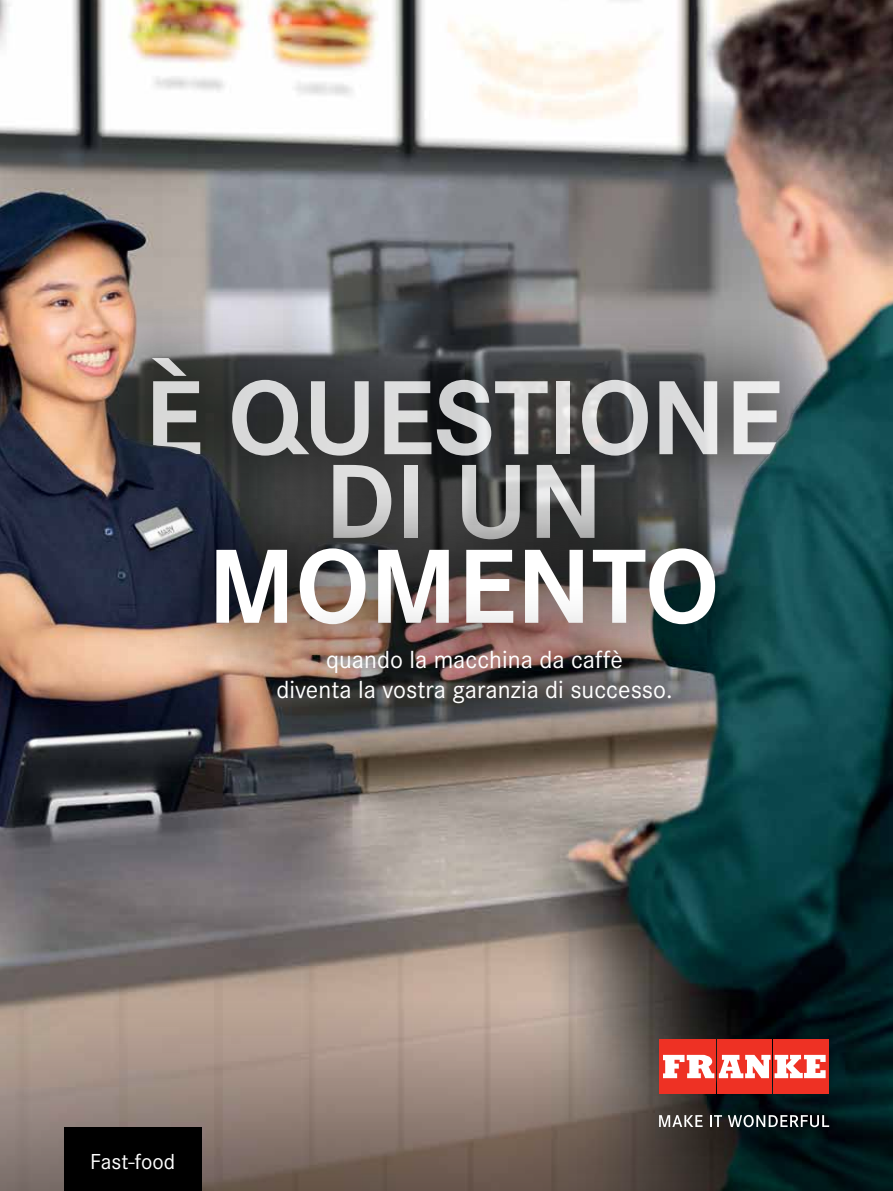
<style>
.page{position:relative;width:893px;height:1191px;background:#fff}
.page>*{position:absolute;margin:0;border:0;box-sizing:border-box;transform-origin:0 0}
.t1{font:700 109.35px/83.7px "Corporate S";letter-spacing:-.01em;color:#fff;text-align:center}
.t2{font:25.65px/29.7px "Corporate S";color:#fff;text-align:center}
.t3{font:22.5px "Corporate S";color:#fff}
</style>
<div class="page">
<img style="left:0;top:0;width:893px;height:999px">
<svg style="left:0;top:999px;width:893px;height:192px;background:#766b63"></svg>
<div style="left:82px;top:289px;width:767px;height:319px;background:#000;opacity:.6"></div>
<div style="left:64px;top:1127px;width:138px;height:64px;background:#000"></div>
<div style="left:659px;top:1038px;width:57px;height:55px;background:#ee3124"></div>
<div style="left:717px;top:1038px;width:55px;height:55px;background:#ee3124"></div>
<div style="left:773px;top:1038px;width:56px;height:55px;background:#ee3124"></div>
<svg style="left:663px;top:1054px;width:163px;height:24px"></svg>
<svg style="left:659px;top:1115px;width:44px;height:12px"></svg>
<svg style="left:710px;top:1115px;width:12px;height:12px"></svg>
<svg style="left:728px;top:1115px;width:101px;height:12px"></svg>
<img style="left:718px;top:0;width:70px;height:45px">
<div style="left:146px;top:479px;width:638px;height:214px;background:#000;opacity:.5"></div>
<div style="left:211px;top:581px;width:526px;height:189px;background:#000;opacity:.3"></div>
<h1 class="t1" style="left:144px;top:367px;width:641px">È QUESTIONE<br>DI UN</h1>
<h1 class="t1" style="left:208px;top:536px;width:513px">MOMENTO</h1>
<p class="t2" style="left:276px;top:643px;width:398px">quando la macchina da caffè<br>diventa la vostra garanzia di successo.</p>
<p class="t3" style="left:90px;top:1145px;width:86px">Fast-food</p>
</div>
